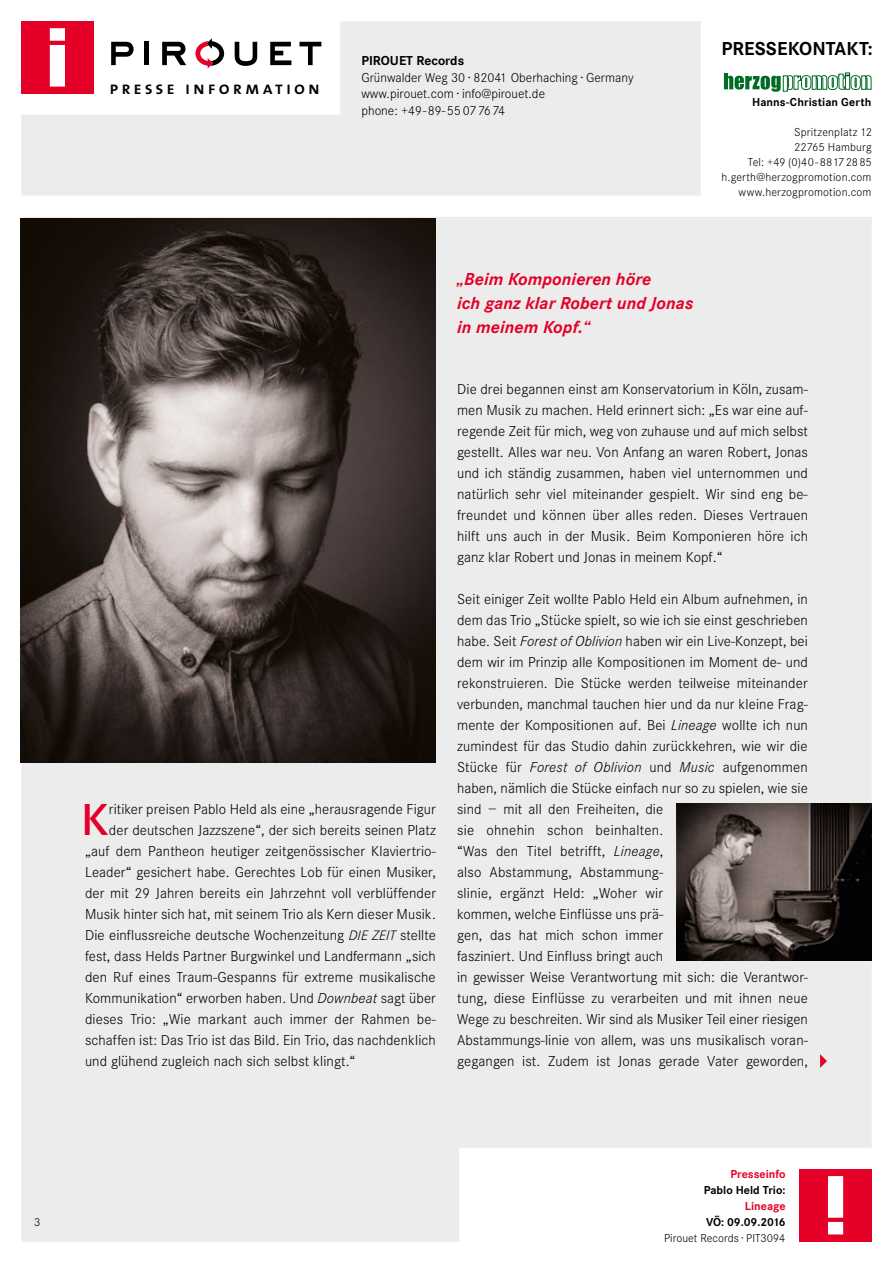
<style>
.page{position:relative;width:893px;height:1263px;background:#fff}
.page>*{position:absolute;margin:0;border:0;box-sizing:border-box;transform-origin:0 0}
.t1{font:600 46.5px "Corporate S";color:#e40026}
.t2{font:700 19.5px "Corporate S";letter-spacing:.005em;color:#000}
.t3{font:italic 700 18px/24px "Corporate S";letter-spacing:.005em;color:#e40026}
.t4{font:18px "The Sans Semi Bold Caps";letter-spacing:.165em;color:#000}
.t5{font:300 15px/21px "Corporate S";letter-spacing:.005em;color:#000;text-align:justify}
.t6{font:300 13.5px/16.5px "Corporate S";color:#000}
.t7{font:700 13.5px "Corporate S";color:#000}
.t8{font:300 12px/15px "Corporate S";letter-spacing:.01em;color:#000;text-align:right}
.t9{font:700 12px "Corporate S";letter-spacing:.005em;color:#000}
.t10{font:700 12px "Corporate S";color:#e40026}
.t11{font:700 12px "Corporate S";letter-spacing:-.015em;color:#000}
.s1{font-style:italic;font-size:14.25px}
.s2{font-style:italic}
</style>
<div class="page">
<div style="left:21px;top:217px;width:851px;height:1025px;background:#ececed"></div>
<svg style="left:21px;top:21px;width:680px;height:175px;fill:#ececed"></svg>
<div style="left:799px;top:1169px;width:73px;height:72px;background:#e40026"></div>
<svg style="left:828px;top:1176px;width:15px;height:58px"></svg>
<div style="left:21px;top:21px;width:73px;height:73px;background:#e40026"></div>
<svg style="left:50px;top:28px;width:15px;height:59px"></svg>
<svg style="left:111px;top:42px;width:23px;height:23px"></svg>
<div style="left:144px;top:42px;width:5px;height:23px;background:#000"></div>
<svg style="left:162px;top:42px;width:24px;height:23px"></svg>
<svg style="left:235px;top:42px;width:22px;height:24px"></svg>
<svg style="left:270px;top:42px;width:21px;height:23px"></svg>
<svg style="left:299px;top:42px;width:22px;height:23px"></svg>
<svg style="left:195px;top:38px;width:29px;height:31px"></svg>
<svg style="left:820px;top:1054px;width:7px;height:14px"></svg>
<img style="left:21px;top:218px;width:415px;height:544px">
<img style="left:676px;top:803px;width:196px;height:158px">
<svg style="left:724px;top:73px;width:147px;height:19px"></svg>
<p class="t8" style="left:34px;top:1215px;width:8px">3</p>
<p class="t4" style="left:109px;top:76px;width:212px">presse information</p>
<p class="t7" style="left:361px;top:53px;width:104px">PIROUET Records</p>
<p class="t6" style="left:361px;top:69px;width:274px">Grünwalder Weg 30 · 82041 Oberhaching · Germany www.pirouet.com · info@pirouet.de<br>phone: +49-89-55 077674</p>
<h2 class="t2" style="left:721px;top:37px;width:153px">PRESSEKONTAKT:</h2>
<p class="t9" style="left:752px;top:95px;width:121px">Hanns-Christian Gerth</p>
<p class="t8" style="left:722px;top:124px;width:152px">Spritzenplatz 12<br>22765 Hamburg<br>Tel: +49 (0)40-88172885 h.gerth@herzogpromotion.com www.herzogpromotion.com</p>
<p class="t3" style="left:457px;top:267px;width:238px">„Beim Komponieren höre<br>ich ganz klar Robert und Jonas in meinem Kopf.“</p>
<h1 class="t1" style="left:81px;top:793px;width:29px">K</h1>
<p class="t5" style="left:109px;top:799px;width:328px">ritiker preisen Pablo Held als eine „herausragende Figur</p>
<p class="t5" style="left:109px;top:820px;width:328px">der deutschen Jazzszene“, der sich bereits seinen Platz</p>
<p class="t5" style="left:85px;top:841px;width:352px">„auf dem Pantheon heutiger zeitgenössischer Klaviertrio-</p>
<p class="t5" style="left:85px;top:862px;width:352px">Leader“ gesichert habe. Gerechtes Lob für einen Musiker,</p>
<p class="t5" style="left:85px;top:883px;width:352px">der mit 29 Jahren bereits ein Jahrzehnt voll verblüffender</p>
<p class="t5" style="left:85px;top:904px;width:352px">Musik hinter sich hat, mit seinem Trio als Kern dieser Musik.</p>
<p class="t5" style="left:85px;top:925px;width:352px">Die einflussreiche deutsche Wochenzeitung <span class="s1">DIE ZEIT</span> stellte</p>
<p class="t5" style="left:85px;top:946px;width:352px">fest, dass Helds Partner Burgwinkel und Landfermann „sich</p>
<p class="t5" style="left:85px;top:967px;width:352px">den Ruf eines Traum-Gespanns für extreme musikalische</p>
<p class="t5" style="left:85px;top:988px;width:352px">Kommunikation“ erworben haben. Und <span class="s2">Downbeat</span> sagt über</p>
<p class="t5" style="left:85px;top:1009px;width:352px">dieses Trio: „Wie markant auch immer der Rahmen be-</p>
<p class="t5" style="left:85px;top:1030px;width:352px">schaffen ist: Das Trio ist das Bild. Ein Trio, das nachdenklich</p>
<p class="t5" style="left:85px;top:1051px;width:272px">und glühend zugleich nach sich selbst klingt.“</p>
<p class="t5" style="left:457px;top:379px;width:353px">Die drei begannen einst am Konservatorium in Köln, zusam&shy;men Musik zu machen. Held erinnert sich: „Es war eine auf&shy;regende Zeit für mich, weg von zuhause und auf mich selbst gestellt. Alles war neu. Von Anfang an waren Robert, Jonas und ich ständig zusammen, haben viel unternommen und natürlich sehr viel miteinander gespielt. Wir sind eng be&shy;freundet und können über alles reden. Dieses Vertrauen hilft uns auch in der Musik. Beim Komponieren höre ich ganz klar Robert und Jonas in meinem Kopf.“</p>
<p class="t5" style="left:457px;top:589px;width:352px;text-align:left">Seit einiger Zeit wollte Pablo Held ein Album aufnehmen, in dem das Trio „Stücke spielt, so wie ich sie einst geschrieben habe. Seit <span class="s2">Forest of Oblivion</span> haben wir ein Live-Konzept, bei dem wir im Prinzip alle Kompositionen im Moment de- und rekonstruieren. Die Stücke werden teilweise miteinander verbunden, manchmal tauchen hier und da nur kleine Frag&shy;mente der Kompositionen auf. Bei <span class="s2">Lineage</span> wollte ich nun zumindest für das Studio dahin zurückkehren, wie wir die Stücke für <span class="s2">Forest of Oblivion</span> und <span class="s2">Music</span> aufgenommen haben, nämlich die Stücke einfach nur so zu spielen, wie sie sind – mit all den Freiheiten, die<br>sie ohnehin schon beinhalten.<br>“Was den Titel betrifft, <span class="s2">Lineage</span>,<br>also Abstammung, Abstammung-<br>slinie, ergänzt Held: „Woher wir<br>kommen, welche Einflüsse uns prä-<br>gen, das hat mich schon immer<br>fasziniert. Und Einfluss bringt auch<br>in gewisser Weise Verantwortung mit sich: die Verantwor&shy;tung, diese Einflüsse zu verarbeiten und mit ihnen neue Wege zu beschreiten. Wir sind als Musiker Teil einer riesigen Abstammungs-linie von allem, was uns musikalisch voran&shy;gegangen ist. Zudem ist Jonas gerade Vater geworden,</p>
<p class="t10" style="left:730px;top:1167px;width:57px">Presseinfo</p>
<p class="t9" style="left:704px;top:1183px;width:83px">Pablo Held Trio:</p>
<p class="t10" style="left:745px;top:1199px;width:42px">Lineage</p>
<p class="t11" style="left:706px;top:1215px;width:81px">VÖ: 09.09.2016</p>
<p class="t8" style="left:664px;top:1230px;width:123px">Pirouet Records · PIT3094</p>
</div>
